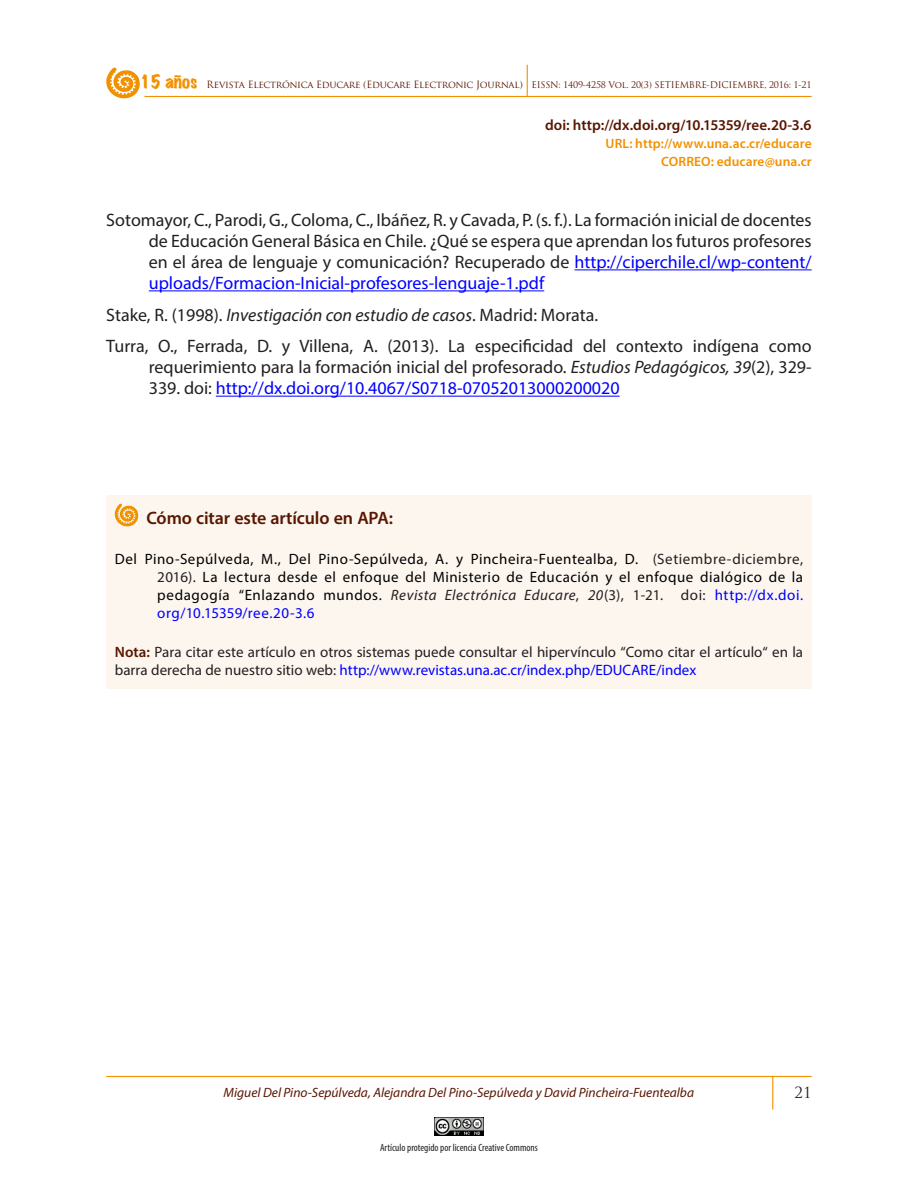
<style>
.page{position:relative;width:918px;height:1188px;background:#fff}
.page>*{position:absolute;margin:0;border:0;box-sizing:border-box;transform-origin:0 0}
.REFERENCIAS_DEF{font:18px/21px "Myriad Pro";color:#231f20;text-align:justify}
._1-TITULO_PRINCIPAL{font:600 18px "Myriad Pro";letter-spacing:-.01em;color:#591600}
._1-TITULO_PRINCIPAL-2{font:15px/18px "Myriad Pro";letter-spacing:.035em;color:#000;text-align:justify}
._1-TITULO_PRINCIPAL-3{font:15px/18px "Myriad Pro";color:#231f20}
.t1{font:600 15px "Myriad Pro";color:#591600}
.t2{font:15px "Trajan Pro";color:#231f20}
.t3{font:italic 13.5px "Myriad Pro";color:#591600}
.t4{font:600 13.5px/18px "Myriad Pro";letter-spacing:.005em;color:#f29100;text-align:right}
.t5{font:condensed 10.5px "Myriad Pro";color:#231f20}
.t6{font:9px "Trajan Pro";letter-spacing:-.025em;color:#591600}
.s1{font-family:"Marker Felt";font-stretch:expanded;font-size:16.5px;color:#f29100}
.s2{font-size:9.75px}
.s3{color:#00f}
.s4{font-style:italic}
.s5{color:#231f20}
.s6{font-style:italic;color:#231f20}
.s7{font-weight:600;color:#591600}
</style>
<div class="page">
<hr style="left:106px;top:1076px;width:706px;height:1px;background:#f29100">
<hr style="left:772px;top:1077px;width:1px;height:33px;background:#f29100">
<img style="left:434px;top:1118px;width:50px;height:17px">
<hr style="left:145px;top:96px;width:667px;height:1px;background:#f29100">
<hr style="left:527px;top:65px;width:1px;height:32px;background:#f29100">
<svg style="left:106px;top:67px;width:34px;height:31px"></svg>
<hr style="left:575px;top:269px;width:237px;height:1px;background:#00f">
<hr style="left:149px;top:290px;width:395px;height:1px;background:#00f">
<hr style="left:216px;top:396px;width:404px;height:1px;background:#00f">
<div style="left:106px;top:495px;width:706px;height:194px;background:#fcf6ef"></div>
<svg style="left:115px;top:504px;width:24px;height:22px"></svg>
<p class="t6" style="left:140px;top:79px;width:673px"><span class="s1">15 años</span> <span class="s2">Revista Electrónica Educare (Educare Electronic Journal)</span> EISSN: 1409-4258 Vol. 20(3) SETIEMBRE-DICIEMBRE, 2016: 1-21</p>
<p class="t1" style="left:545px;top:115px;width:268px">doi: http://dx.doi.org/10.15359/ree.20-3.6</p>
<p class="t4" style="left:606px;top:134px;width:208px">URL: http://www.una.ac.cr/educare<br>CORREO: educare@una.cr</p>
<p class="REFERENCIAS_DEF" style="left:149px;top:209px;width:664px;text-indent:-43px">Sotomayor, C., Parodi, G., Coloma, C., Ibáñez, R. y Cavada, P. (s. f.). La formación inicial de docentes de Educación General Básica en Chile. ¿Qué se espera que aprendan los futuros profesores en el área de lenguaje y comunicación? Recuperado de <span class="s3">http://ciperchile.cl/wp-content/ uploads/Formacion-Inicial-profesores-lenguaje-1.pdf</span></p>
<p class="REFERENCIAS_DEF" style="left:106px;top:304px;width:493px">Stake, R. (1998). <span class="s4">Investigación con estudio de casos</span>. Madrid: Morata.</p>
<p class="REFERENCIAS_DEF" style="left:149px;top:336px;width:664px;text-indent:-43px">Turra, O., Ferrada, D. y Villena, A. (2013). La especificidad del contexto indígena como requerimiento para la formación inicial del profesorado. <span class="s4">Estudios Pedagógicos, 39</span>(2), 329- 339. doi: <span class="s3">http://dx.doi.org/10.4067/S0718-07052013000200020</span></p>
<p class="_1-TITULO_PRINCIPAL" style="left:146px;top:507px;width:248px">Cómo citar este artículo en APA:</p>
<p class="_1-TITULO_PRINCIPAL-2" style="left:157px;top:549px;width:647px;text-indent:-43px">Del Pino-Sepúlveda, M., Del Pino-Sepúlveda, A. y Pincheira-Fuentealba, D. <span class="s5">(Setiembre-diciembre, 2016).</span> La lectura desde el enfoque del Ministerio de Educación y el enfoque dialógico de la pedagogía “Enlazando mundos. <span class="s6">Revista Electrónica Educare</span><span class="s5">,</span> <span class="s6">20</span><span class="s5">(3), 1-21. doi:</span> <span class="s3">http://dx.doi. org/10.15359/ree.20-3.6</span></p>
<p class="_1-TITULO_PRINCIPAL-3" style="left:115px;top:643px;width:690px"><span class="s7">Nota:</span> Para citar este artículo en otros sistemas puede consultar el hipervínculo “Como citar el artículo“ en la barra derecha de nuestro sitio web: <span class="s3">http://www.revistas.una.ac.cr/index.php/EDUCARE/index</span></p>
<p class="t3" style="left:223px;top:1084px;width:472px">Miguel Del Pino-Sepúlveda, Alejandra Del Pino-Sepúlveda y David Pincheira-Fuentealba</p>
<p class="t5" style="left:380px;top:1141px;width:159px">Artículo protegido por licencia Creative Commons</p>
<p class="t2" style="left:795px;top:1083px;width:19px">21</p>
</div>
